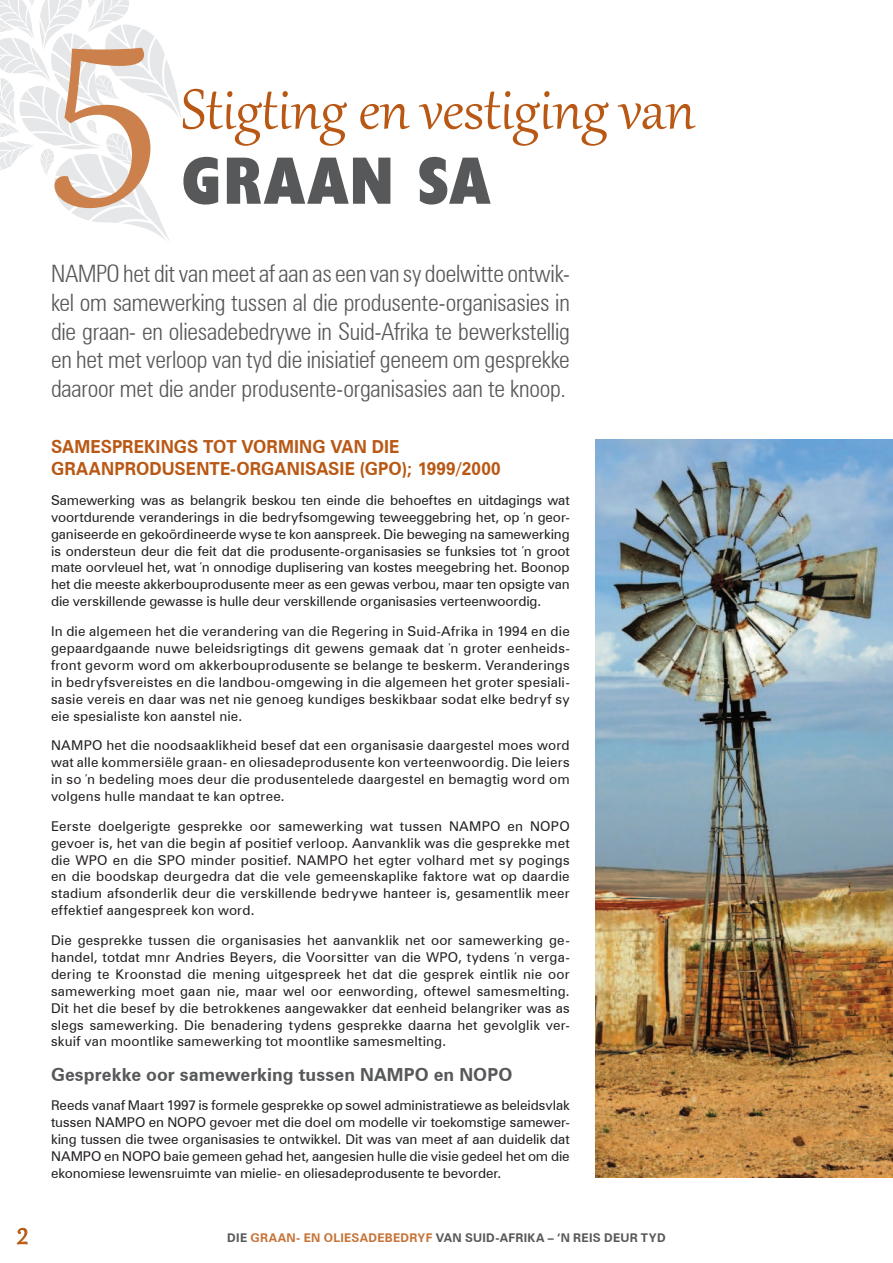
<style>
.page{position:relative;width:893px;height:1263px;background:#fff}
.page>*{position:absolute;margin:0;border:0;box-sizing:border-box;transform-origin:0 0}
.t1{font:276.9px "Gabriola";color:#cc804b}
.t2{font:69px "Gabriola";color:#b95814}
.t3{font:700 condensed 67.5px "Humanist 521 BT Xtra";letter-spacing:.02em;color:#57585a}
.t4{font:27px "Gabriola";color:#b95814}
.t5{font:300 condensed 24px/28.8px "Zurich BT";letter-spacing:-.01em;color:#57585a;text-align:justify}
.t6{font:700 18px/22px "Zurich BT";letter-spacing:.005em;color:#b95814;scale:.95 1}
.t7{font:700 18px "Zurich BT";letter-spacing:.005em;color:#57585a}
.t8{font:13.5px/17px "Zurich BT";letter-spacing:.01em;color:#231f20;text-align:justify}
.t9{font:700 12px "Zurich BT";letter-spacing:.025em;color:#57585a}
.s1{color:#c67338}
</style>
<div class="page">
<svg style="left:0;top:0;width:181px;height:241px"></svg>
<svg style="left:17px;top:1228px;width:11px;height:16px"></svg>
<img style="left:595px;top:439px;width:298px;height:739px">
<h1 class="t1" style="left:47px;top:-53px;width:116px">5</h1>
<h2 class="t2" style="left:181px;top:64px;width:515px">Stigting en vestiging van</h2>
<h3 class="t3" style="left:181px;top:139px;width:310px">GRAAN SA</h3>
<p class="t5" style="left:51px;top:259px;width:520px">NAMPO het dit van meet af aan as een van sy doelwitte ontwik&shy;kel om samewerking tussen al die produsente-organisasies in die graan- en oliesadebedrywe in Suid-Afrika te bewerkstellig en het met verloop van tyd die inisiatief geneem om gesprekke daaroor met die ander produsente-organisasies aan te knoop.</p>
<h3 class="t6" style="left:51px;top:435px;width:475px">SAMESPREKINGS TOT VORMING VAN DIE<br>GRAANPRODUSENTE-ORGANISASIE (GPO); 1999/2000</h3>
<p class="t8" style="left:51px;top:491px;width:520px">Samewerking was as belangrik beskou ten einde die behoeftes en uitdagings wat voortdurende veranderings in die bedryfsomgewing teweeggebring het, op ŉ geor&shy;ganiseerde en gekoördineerde wyse te kon aanspreek. Die beweging na samewerking is ondersteun deur die feit dat die produsente-organisasies se funksies tot ŉ groot mate oorvleuel het, wat ŉ onnodige duplisering van kostes meegebring het. Boonop het die meeste akkerbouprodusente meer as een gewas verbou, maar ten opsigte van die verskillende gewasse is hulle deur verskillende organisasies verteenwoordig.</p>
<p class="t8" style="left:51px;top:622px;width:520px">In die algemeen het die verandering van die Regering in Suid-Afrika in 1994 en die gepaardgaande nuwe beleidsrigtings dit gewens gemaak dat ŉ groter eenheids&shy;front gevorm word om akkerbouprodusente se belange te beskerm. Veranderings in bedryfsvereistes en die landbou-omgewing in die algemeen het groter spesiali&shy;sasie vereis en daar was net nie genoeg kundiges beskikbaar sodat elke bedryf sy eie spesialiste kon aanstel nie.</p>
<p class="t8" style="left:51px;top:736px;width:520px">NAMPO het die noodsaaklikheid besef dat een organisasie daargestel moes word wat alle kommersiële graan- en oliesadeprodusente kon verteenwoordig. Die leiers in so ŉ bedeling moes deur die produsentelede daargestel en bemagtig word om volgens hulle mandaat te kan optree.</p>
<p class="t8" style="left:51px;top:817px;width:520px">Eerste doelgerigte gesprekke oor samewerking wat tussen NAMPO en NOPO gevoer is, het van die begin af positief verloop. Aanvanklik was die gesprekke met die WPO en die SPO minder positief. NAMPO het egter volhard met sy pogings en die boodskap deurgedra dat die vele gemeenskaplike faktore wat op daardie stadium afsonderlik deur die verskillende bedrywe hanteer is, gesamentlik meer effektief aangespreek kon word.</p>
<p class="t8" style="left:51px;top:931px;width:520px">Die gesprekke tussen die organisasies het aanvanklik net oor samewerking ge&shy;handel, totdat mnr Andries Beyers, die Voorsitter van die WPO, tydens ŉ verga&shy;dering te Kroonstad die mening uitgespreek het dat die gesprek eintlik nie oor samewerking moet gaan nie, maar wel oor eenwording, oftewel samesmelting.<br>Dit het die besef by die betrokkenes aangewakker dat eenheid belangriker was as slegs samewerking. Die benadering tydens gesprekke daarna het gevolglik ver&shy;skuif van moontlike samewerking tot moontlike samesmelting.</p>
<h3 class="t7" style="left:51px;top:1061px;width:463px">GESPREKKE OOR SAMEWERKING TUSSEN NAMPO EN NOPO</h3>
<p class="t8" style="left:51px;top:1096px;width:520px">Reeds vanaf Maart 1997 is formele gesprekke op sowel administratiewe as beleidsvlak tussen NAMPO en NOPO gevoer met die doel om modelle vir toekomstige samewer&shy;king tussen die twee organisasies te ontwikkel. Dit was van meet af aan duidelik dat NAMPO en NOPO baie gemeen gehad het, aangesien hulle die visie gedeel het om die ekonomiese lewensruimte van mielie- en oliesadeprodusente te bevorder.</p>
<h3 class="t4" style="left:17px;top:1219px;width:12px">2</h3>
<p class="t9" style="left:227px;top:1229px;width:440px">DIE <span class="s1">GRAAN- EN OLIESADEBEDRYF</span> VAN SUID-AFRIKA – ‘N REIS DEUR TYD</p>
</div>
